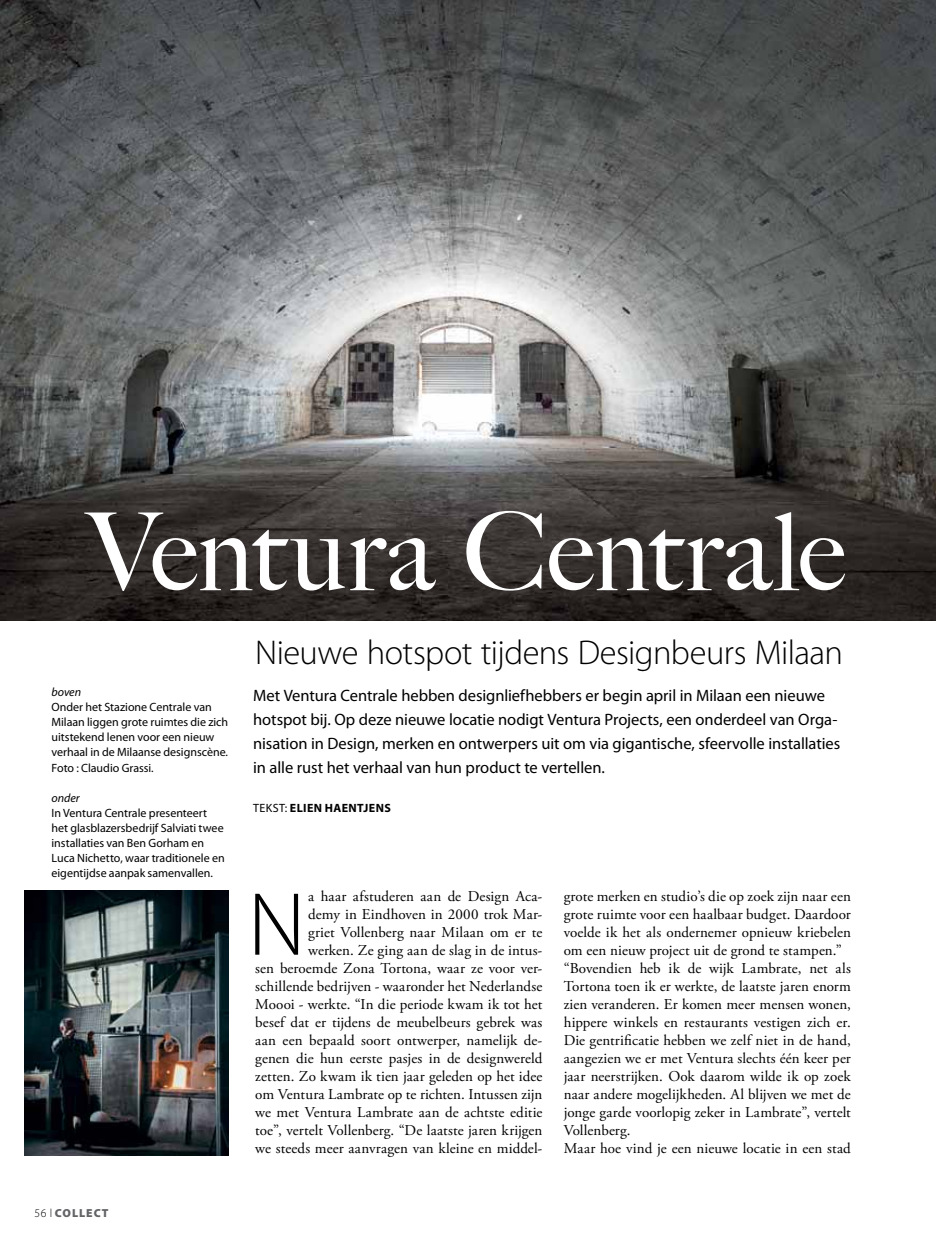
<style>
.page{position:relative;width:936px;height:1251px;background:#fff}
.page>*{position:absolute;margin:0;border:0;box-sizing:border-box;transform-origin:0 0}
.t1{font:500 107.85px "Big Caslon";color:#fff}
.t2{font:300 90.3px "Myriad Pro";color:#000}
.t3{font:300 34.5px "Myriad Pro";letter-spacing:-.02em;color:#000}
.t4{font:16.5px/24px "Myriad Pro";letter-spacing:-.005em;color:#000}
.t5{font:15px/18px "Adobe Garamond Pro";letter-spacing:.005em;color:#000;text-align:right}
.t6{font:12px/15px "Myriad Pro";color:#000}
.t7{font:700 12px "Myriad Pro";letter-spacing:.035em;color:#000}
.t8{font:italic 12px "Myriad Pro";color:#000}
.t9{font:900 11.7px "Myriad Pro";letter-spacing:.08em;color:#636466}
.s1{font-weight:300;color:#000}
.s2{font-weight:400}
</style>
<div class="page">
<img style="left:0;top:0;width:935px;height:620px">
<img style="left:25px;top:890px;width:203px;height:265px">
<h1 class="t1" style="left:87px;top:463px;width:759px">Ventura Centrale</h1>
<p class="t8" style="left:51px;top:685px;width:31px">boven</p>
<p class="t6" style="left:51px;top:700px;width:178px">Onder het Stazione Centrale van<br>Milaan liggen grote ruimtes die zich uitstekend lenen voor een nieuw verhaal in de Milaanse designscène.<br>Foto : Claudio Grassi.</p>
<p class="t8" style="left:51px;top:790px;width:30px">onder</p>
<p class="t6" style="left:51px;top:805px;width:175px">In Ventura Centrale presenteert het glasblazersbedrijf Salviati twee installaties van Ben Gorham en Luca Nichetto, waar traditionele en eigentijdse aanpak samenvallen.</p>
<p class="t9" style="left:34px;top:1205px;width:75px"><span class="s1">56 l</span> COLLECT</p>
<h3 class="t3" style="left:255px;top:633px;width:589px">Nieuwe hotspot tijdens Designbeurs Milaan</h3>
<p class="t4" style="left:253px;top:683px;width:588px">Met Ventura Centrale hebben designliefhebbers er begin april in Milaan een nieuwe hotspot bij. Op deze nieuwe locatie nodigt Ventura Projects, een onderdeel van Orga&shy;nisation in Design, merken en ontwerpers uit om via gigantische, sfeervolle installaties in alle rust het verhaal van hun product te vertellen.</p>
<p class="t7" style="left:253px;top:801px;width:139px"><span class="s2">tekst:</span> ELIEN HAENTJENS</p>
<p class="t5" style="left:255px;top:887px;width:289px">a haar afstuderen aan de Design Aca-<br>demy in Eindhoven in 2000 trok Mar-<br>griet Vollenberg naar Milaan om er te<br>werken. Ze ging aan de slag in de intus-<br>sen beroemde Zona Tortona, waar ze voor ver&shy;schillende bedrijven - waaronder het Nederlandse Moooi - werkte. “In die periode kwam ik tot het besef dat er tijdens de meubelbeurs gebrek was aan een bepaald soort ontwerper, namelijk de&shy;genen die hun eerste pasjes in de designwereld zetten. Zo kwam ik tien jaar geleden op het idee om Ventura Lambrate op te richten. Intussen zijn we met Ventura Lambrate aan de achtste editie toe”, vertelt Vollenberg. “De laatste jaren krijgen we steeds meer aanvragen van kleine en middel-</p>
<p class="t5" style="left:563px;top:887px;width:289px;text-align:left">grote merken en studio’s die op zoek zijn naar een grote ruimte voor een haalbaar budget. Daardoor voelde ik het als ondernemer opnieuw kriebelen om een nieuw project uit de grond te stampen.” “Bovendien heb ik de wijk Lambrate, net als Tortona toen ik er werkte, de laatste jaren enorm zien veranderen. Er komen meer mensen wonen, hippere winkels en restaurants vestigen zich er.<br>Die gentrificatie hebben we zelf niet in de hand, aangezien we er met Ventura slechts één keer per jaar neerstrijken. Ook daarom wilde ik op zoek naar andere mogelijkheden. Al blijven we met de jonge garde voorlopig zeker in Lambrate”, vertelt Vollenberg.<br>Maar hoe vind je een nieuwe locatie in een stad</p>
<h2 class="t2" style="left:248px;top:874px;width:59px">N</h2>
</div>
